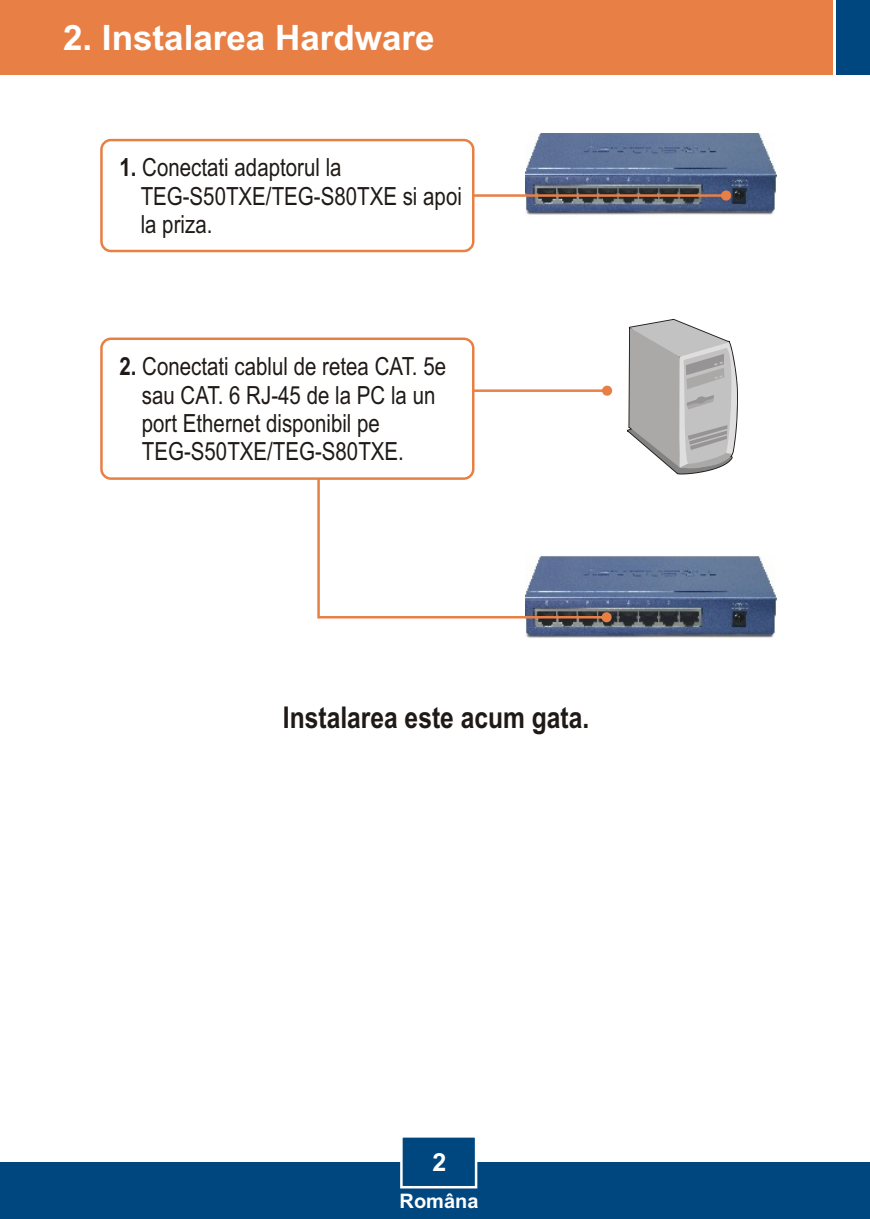
<style>
.page{position:relative;width:870px;height:1219px;background:#fff}
.page>*{position:absolute;margin:0;border:0;box-sizing:border-box;transform-origin:0 0}
.t1{font:700 35px "Arial";color:#fff}
.t2{font:700 30px "Arial Narrow";color:#1f1a17}
.t3{font:25px/28.2px "Arial Narrow";color:#1f1a17}
.t4{font:700 25px "Arial";color:#fff}
.t5{font:700 20px "Arial";color:#fff}
.s1{font-weight:700}
</style>
<div class="page">
<div style="left:0;top:1162px;width:870px;height:57px;background:#004780"></div>
<div style="left:0;top:0;width:833px;height:75px;background:#e88045"></div>
<div style="left:836px;top:0;width:34px;height:75px;background:#004780"></div>
<svg style="left:400px;top:1137px;width:78px;height:52px"></svg>
<img style="left:525px;top:134px;width:251px;height:81px">
<img style="left:526px;top:555px;width:250px;height:83px">
<svg style="left:475px;top:190px;width:256px;height:11px;background:#846e64"></svg>
<svg style="left:475px;top:386px;width:137px;height:10px"></svg>
<svg style="left:627px;top:319px;width:111px;height:156px"></svg>
<svg style="left:317px;top:480px;width:295px;height:142px"></svg>
<div style="left:100px;top:337px;width:375px;height:143px;background:#fff;border:3px solid #e88045;border-radius:9px"></div>
<div style="left:100px;top:139px;width:375px;height:113px;background:#fff;border:3px solid #e88045;border-radius:9px"></div>
<h1 class="t1" style="left:63px;top:25px;width:373px">2. Instalarea Hardware</h1>
<p class="t3" style="left:141px;top:156px;width:323px;text-indent:-21px"><span class="s1">1.</span> Conectati adaptorul la<br>TEG-S50TXE/TEG-S80TXE si apoi la priza.</p>
<p class="t3" style="left:142px;top:355px;width:306px;text-indent:-22px"><span class="s1">2.</span> Conectati cablul de retea CAT. 5e sau CAT. 6 RJ-45 de la PC la un port Ethernet disponibil pe<br>TEG-S50TXE/TEG-S80TXE.</p>
<p class="t2" style="left:283px;top:706px;width:308px">Instalarea este acum gata.</p>
<p class="t4" style="left:432px;top:1152px;width:15px">2</p>
<p class="t5" style="left:400px;top:1193px;width:80px">Româna</p>
</div>
